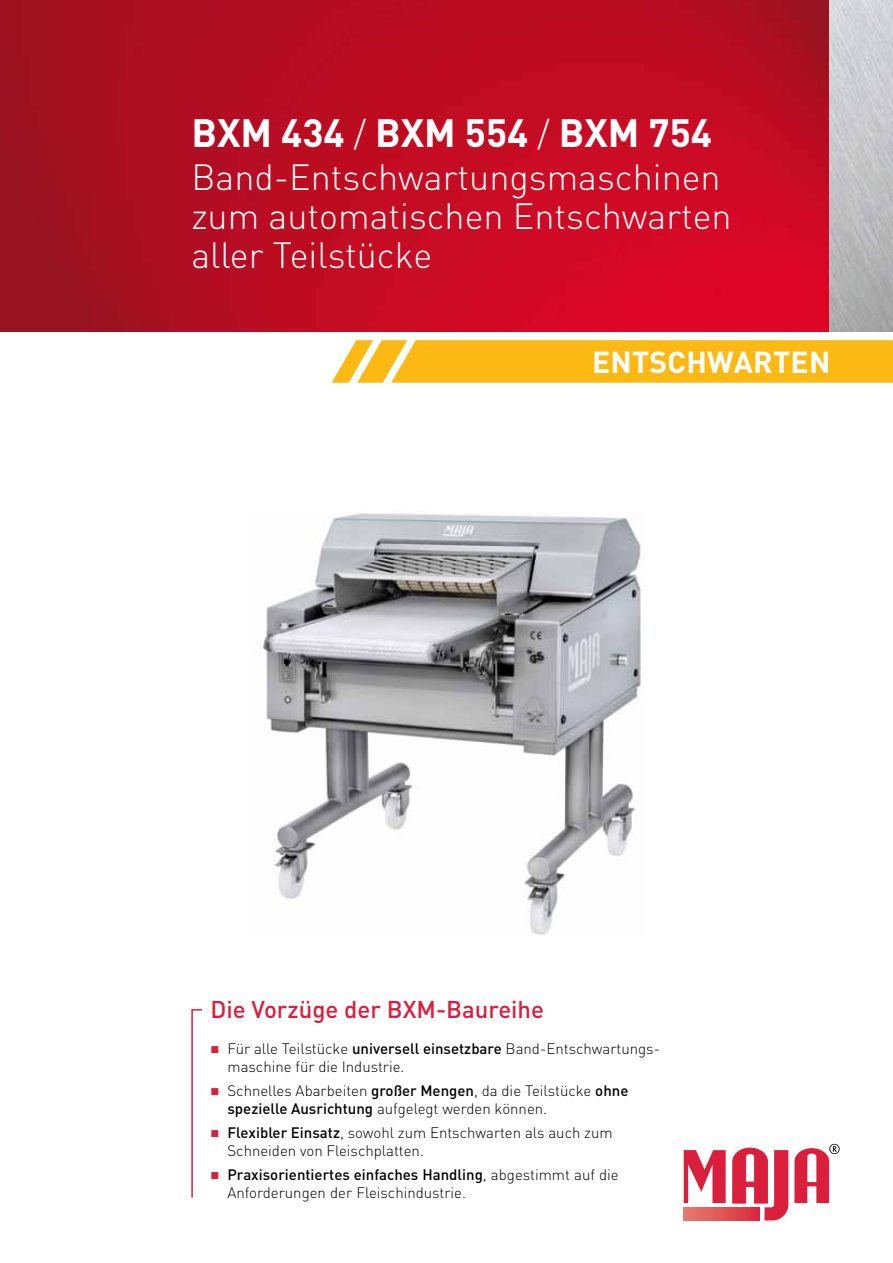
<style>
.page{position:relative;width:893px;height:1263px;background:#fff}
.page>*{position:absolute;margin:0;border:0;box-sizing:border-box;transform-origin:0 0}
.t1{font:700 39px "DIN Pro";color:#fff}
.t2{font:300 36px/39px "DIN Pro";color:#fff}
.t3{font:700 30px "DIN Pro";letter-spacing:.01em;color:#fff}
.t4{font:500 24px "DIN Pro";color:#da1f3d}
.t5{font:300 15px/18px "DIN Pro";color:#000}
.s1{font-weight:300;font-size:36px}
.s2{color:#da1f3d}
.s3{font-weight:500}
</style>
<div class="page">
<img style="left:0;top:0;width:893px;height:332px">
<svg style="left:684px;top:1150px;width:42px;height:53px"></svg>
<svg style="left:732px;top:1147px;width:56px;height:73px"></svg>
<svg style="left:794px;top:1144px;width:46px;height:59px"></svg>
<svg style="left:684px;top:1207px;width:76px;height:13px"></svg>
<svg style="left:332px;top:340px;width:561px;height:43px"></svg>
<img style="left:260px;top:513px;width:381px;height:422px">
<svg style="left:191px;top:1009px;width:11px;height:189px"></svg>
<h1 class="t1" style="left:191px;top:106px;width:522px">BXM 434 <span class="s1">/</span> BXM 554 <span class="s1">/</span> BXM 754</h1>
<h2 class="t2" style="left:191px;top:156px;width:542px">Band-Entschwartungsmaschinen zum automatischen Entschwarten aller Teilstücke</h2>
<h3 class="t3" style="left:592px;top:342px;width:240px">ENTSCHWARTEN</h3>
<h3 class="t4" style="left:210px;top:993px;width:335px">Die Vorzüge der BXM-Baureihe</h3>
<p class="t5" style="left:227px;top:1039px;width:434px;text-indent:-17px"><span class="s2">■</span> Für alle Teilstücke <span class="s3">universell einsetzbare</span> Band-Entschwartungs&shy;maschine für die Industrie.</p>
<p class="t5" style="left:227px;top:1081px;width:402px;text-indent:-17px"><span class="s2">■</span> Schnelles Abarbeiten <span class="s3">großer Mengen</span>, da die Teilstücke <span class="s3">ohne spezielle Ausrichtung</span> aufgelegt werden können.</p>
<p class="t5" style="left:227px;top:1123px;width:387px;text-indent:-17px"><span class="s2">■</span> <span class="s3">Flexibler Einsatz</span>, sowohl zum Entschwarten als auch zum<br>Schneiden von Fleischplatten.</p>
<p class="t5" style="left:227px;top:1165px;width:393px;text-indent:-17px"><span class="s2">■</span> <span class="s3">Praxisorientiertes einfaches Handling</span>, abgestimmt auf die<br>Anforderungen der Fleischindustrie.</p>
</div>
